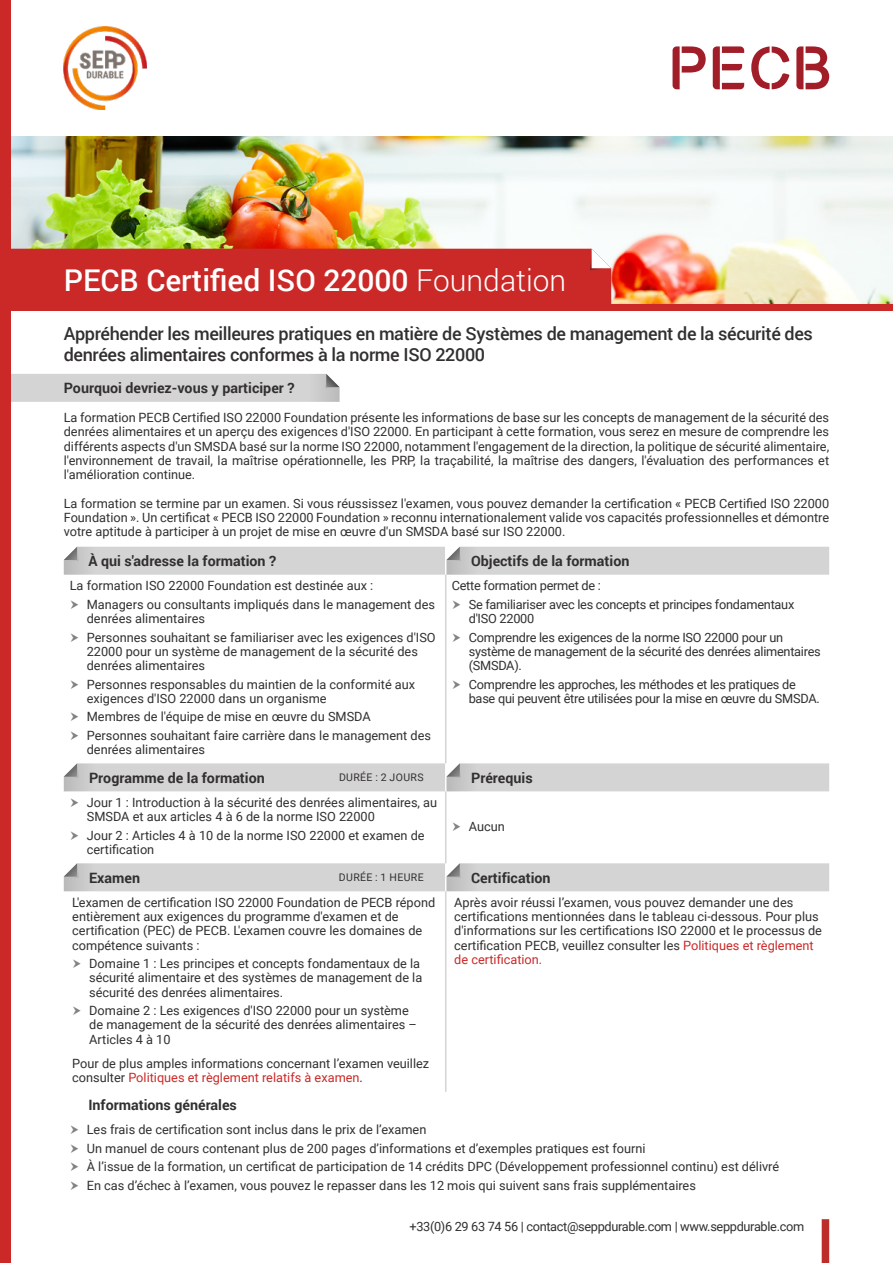
<style>
.page{position:relative;width:893px;height:1263px;background:#fff}
.page>*{position:absolute;margin:0;border:0;box-sizing:border-box;transform-origin:0 0}
.t1{font:500 30px "Roboto";color:#fff}
.t2{font:500 18px/21px "Roboto";letter-spacing:-.02em;color:#312f30}
.t3{font:700 14.25px "Roboto";color:#312f30}
.Bullet{font:12.75px/14.2px "Roboto";color:#312f30}
.Bullet-2{font:12.75px/14.2px "Roboto";letter-spacing:-.02em;color:#312f30}
.Bullet-3{font:12.75px "Roboto";letter-spacing:-.025em;color:#312f30}
.t4{font:10.5px "Roboto";letter-spacing:.035em;color:#312f30}
.s1{font-weight:300}
.s2{color:#cb2927}
</style>
<div class="page">
<img style="left:11px;top:136px;width:882px;height:168px">
<div style="left:11px;top:374px;width:329px;height:28px;background:#d5d4d5"></div>
<hr style="left:445px;top:891px;width:1px;height:201px;background:#d5d4d5">
<hr style="left:445px;top:791px;width:1px;height:72px;background:#d5d4d5">
<hr style="left:445px;top:575px;width:1px;height:188px;background:#d5d4d5">
<svg style="left:64px;top:547px;width:765px;height:28px;background:#d4d3d4"></svg>
<svg style="left:64px;top:763px;width:765px;height:28px;background:#d4d3d4"></svg>
<svg style="left:64px;top:863px;width:765px;height:28px;background:#d4d3d4"></svg>
<div style="left:0;top:0;width:11px;height:1263px;background:#cb2927"></div>
<div style="left:11px;top:249px;width:600px;height:55px;background:#cb2927"></div>
<div style="left:0;top:304px;width:893px;height:7px;background:#cb2927"></div>
<svg style="left:672px;top:46px;width:34px;height:43px"></svg>
<svg style="left:713px;top:46px;width:31px;height:43px"></svg>
<svg style="left:751px;top:46px;width:38px;height:43px"></svg>
<svg style="left:796px;top:46px;width:33px;height:43px"></svg>
<img style="left:64px;top:26px;width:83px;height:83px">
<div style="left:822px;top:1219px;width:7px;height:44px;background:#bd2e2b"></div>
<p class="t1" style="left:64px;top:259px;width:504px">PECB Certified ISO 22000 <span class="s1">Foundation</span></p>
<p class="t2" style="left:64px;top:322px;width:751px">Appréhender les meilleures pratiques en matière de Systèmes de management de la sécurité des denrées alimentaires conformes à la norme ISO 22000</p>
<p class="t3" style="left:64px;top:378px;width:232px">Pourquoi devriez-vous y participer ?</p>
<p class="Bullet" style="left:64px;top:410px;width:767px;text-align:justify">La formation PECB Certified ISO 22000 Foundation présente les informations de base sur les concepts de management de la sécurité des denrées alimentaires et un aperçu des exigences d'ISO 22000. En participant à cette formation, vous serez en mesure de comprendre les différents aspects d'un SMSDA basé sur la norme ISO 22000, notamment l'engagement de la direction, la politique de sécurité alimentaire, l'environnement de travail, la maîtrise opérationnelle, les PRP, la traçabilité, la maîtrise des dangers, l'évaluation des performances et l'amélioration continue.</p>
<p class="Bullet" style="left:64px;top:495px;width:767px;text-align:justify">La formation se termine par un examen. Si vous réussissez l'examen, vous pouvez demander la certification « PECB Certified ISO 22000<br>Foundation ». Un certificat « PECB ISO 22000 Foundation » reconnu internationalement valide vos capacités professionnelles et démontre votre aptitude à participer à un projet de mise en œuvre d'un SMSDA basé sur ISO 22000.</p>
<p class="t3" style="left:88px;top:551px;width:189px">À qui s'adresse la formation ?</p>
<p class="t3" style="left:471px;top:551px;width:160px">Objectifs de la formation</p>
<p class="Bullet" style="left:70px;top:578px;width:305px">La formation ISO 22000 Foundation est destinée aux :</p>
<p class="Bullet" style="left:87px;top:597px;width:350px">Managers ou consultants impliqués dans le management des denrées alimentaires</p>
<p class="Bullet" style="left:87px;top:629px;width:350px">Personnes souhaitant se familiariser avec les exigences d'ISO<br>22000 pour un système de management de la sécurité des denrées alimentaires</p>
<p class="Bullet" style="left:87px;top:676px;width:330px">Personnes responsables du maintien de la conformité aux exigences d'ISO 22000 dans un organisme</p>
<p class="Bullet" style="left:87px;top:709px;width:286px">Membres de l'équipe de mise en œuvre du SMSDA</p>
<p class="Bullet" style="left:87px;top:728px;width:346px">Personnes souhaitant faire carrière dans le management des denrées alimentaires</p>
<p class="Bullet-2" style="left:452px;top:578px;width:151px">Cette formation permet de :</p>
<p class="Bullet-2" style="left:469px;top:597px;width:327px">Se familiariser avec les concepts et principes fondamentaux d'ISO 22000</p>
<p class="Bullet-2" style="left:469px;top:629px;width:354px">Comprendre les exigences de la norme ISO 22000 pour un système de management de la sécurité des denrées alimentaires (SMSDA).</p>
<p class="Bullet-2" style="left:469px;top:676px;width:353px">Comprendre les approches, les méthodes et les pratiques de base qui peuvent être utilisées pour la mise en œuvre du SMSDA.</p>
<p class="t3" style="left:89px;top:768px;width:177px">Programme de la formation</p>
<p class="t4" style="left:339px;top:770px;width:86px">DURÉE : 2 JOURS</p>
<p class="t3" style="left:471px;top:768px;width:63px">Prérequis</p>
<p class="Bullet" style="left:87px;top:795px;width:352px">Jour 1 : Introduction à la sécurité des denrées alimentaires, au<br>SMSDA et aux articles 4 à 6 de la norme ISO 22000</p>
<p class="Bullet" style="left:87px;top:827px;width:339px">Jour 2 : Articles 4 à 10 de la norme ISO 22000 et examen de certification</p>
<p class="Bullet" style="left:469px;top:818px;width:38px">Aucun</p>
<p class="t3" style="left:89px;top:868px;width:53px">Examen</p>
<p class="t4" style="left:339px;top:870px;width:86px">DURÉE : 1 HEURE</p>
<p class="t3" style="left:471px;top:868px;width:81px">Certification</p>
<p class="Bullet" style="left:72px;top:895px;width:364px">L'examen de certification ISO 22000 Foundation de PECB répond entièrement aux exigences du programme d'examen et de certification (PEC) de PECB. L'examen couvre les domaines de compétence suivants :</p>
<p class="Bullet" style="left:89px;top:956px;width:335px">Domaine 1 : Les principes et concepts fondamentaux de la sécurité alimentaire et des systèmes de management de la sécurité des denrées alimentaires.</p>
<p class="Bullet" style="left:89px;top:1003px;width:329px">Domaine 2 : Les exigences d'ISO 22000 pour un système de management de la sécurité des denrées alimentaires –<br>Articles 4 à 10</p>
<p class="Bullet" style="left:72px;top:1056px;width:358px">Pour de plus amples informations concernant l’examen veuillez consulter <span class="s2">Politiques et règlement relatifs à examen</span>.</p>
<p class="t3" style="left:88px;top:1094px;width:150px">Informations générales</p>
<p class="Bullet" style="left:454px;top:895px;width:369px">Après avoir réussi l’examen, vous pouvez demander une des certifications mentionnées dans le tableau ci-dessous. Pour plus d'informations sur les certifications ISO 22000 et le processus de certification PECB, veuillez consulter les <span class="s2">Politiques et règlement de certification.</span></p>
<p class="Bullet" style="left:87px;top:1122px;width:341px">Les frais de certification sont inclus dans le prix de l’examen</p>
<p class="Bullet" style="left:87px;top:1141px;width:560px">Un manuel de cours contenant plus de 200 pages d’informations et d’exemples pratiques est fourni</p>
<p class="Bullet" style="left:87px;top:1159px;width:694px">À l’issue de la formation, un certificat de participation de 14 crédits DPC (Développement professionnel continu) est délivré</p>
<p class="Bullet" style="left:87px;top:1178px;width:611px">En cas d’échec à l’examen, vous pouvez le repasser dans les 12 mois qui suivent sans frais supplémentaires</p>
<p class="Bullet-3" style="left:409px;top:1218px;width:396px">+33(0)6 29 63 74 56 | contact@seppdurable.com | www.seppdurable.com</p>
</div>
